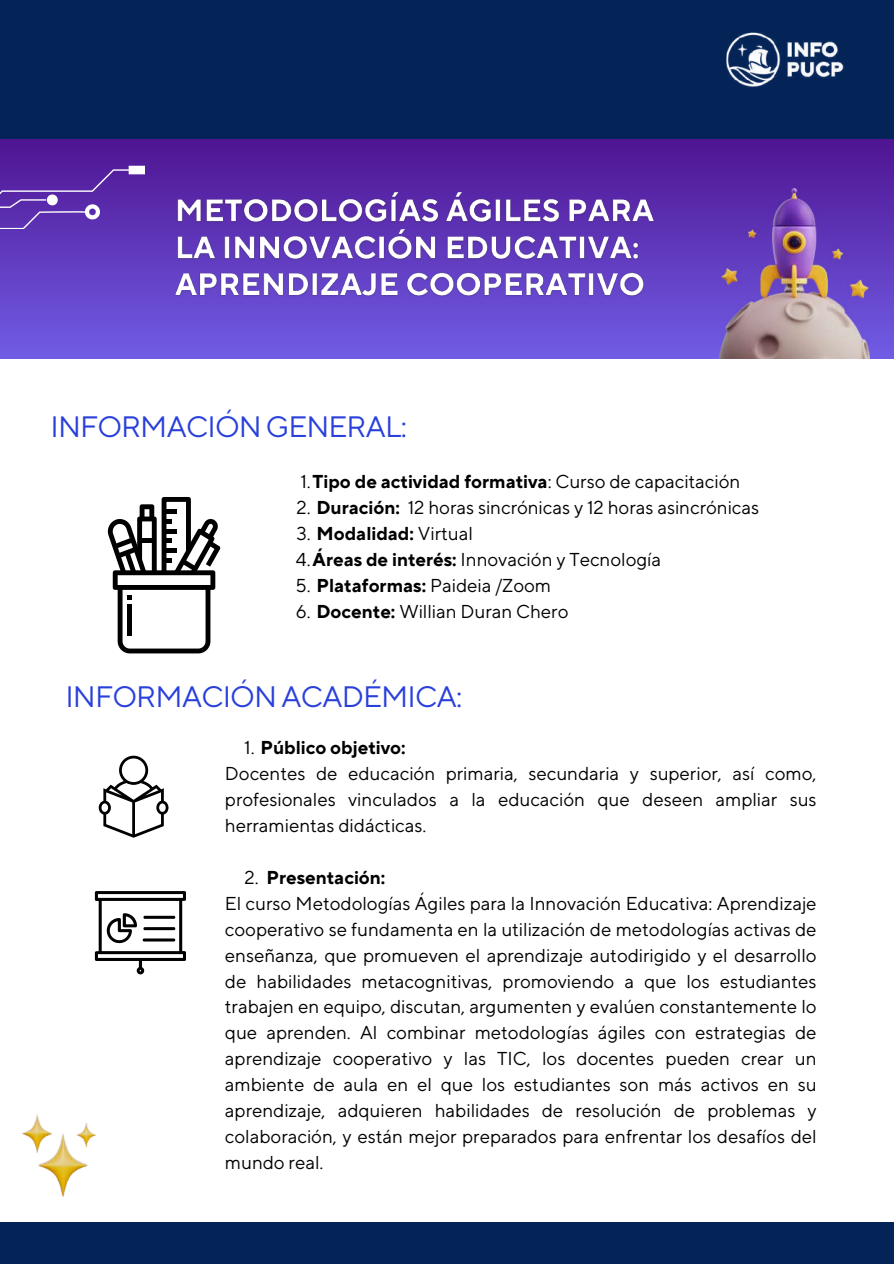
<style>
.page{position:relative;width:894px;height:1264px;background:#fff}
.page>*{position:absolute;margin:0;border:0;box-sizing:border-box;transform-origin:0 0}
.t1{font:29.55px "TT Norms";letter-spacing:-.03em;color:#2940da}
.t2{font:18.6px/25.8px "TT Norms Pro";color:#000}
.t3{font:700 18.6px "TT Norms Pro";color:#000}
.s1{font-weight:400}
.s2{font-weight:700}
</style>
<div class="page">
<div style="left:0;top:0;width:893px;height:151px;background:#042357"></div>
<img style="left:726px;top:32px;width:118px;height:55px">
<div style="left:0;top:139px;width:893px;height:219px;background:linear-gradient(to bottom,#4f1592,#705ce5)"></div>
<svg style="left:108px;top:497px;width:112px;height:156px"></svg>
<div style="left:127px;top:604px;width:5px;height:32px;background:#000"></div>
<svg style="left:99px;top:755px;width:69px;height:82px"></svg>
<svg style="left:95px;top:891px;width:91px;height:83px"></svg>
<img style="left:719px;top:188px;width:150px;height:170px">
<svg style="left:0;top:166px;width:145px;height:63px;background:#6539af"></svg>
<div style="left:0;top:1221px;width:893px;height:42px;background:#042357"></div>
<img style="left:22px;top:1114px;width:73px;height:82px">
<img style="left:171px;top:190px;width:488px;height:116px">
<h1 class="t1" style="left:50px;top:409px;width:358px">INFORMACIÓN GENERAL:</h1>
<p class="t3" style="left:300px;top:471px;width:441px"><span class="s1">1.</span>Tipo de actividad formativa<span class="s1">: Curso de capacitación</span></p>
<p class="t2" style="left:296px;top:495px;width:464px">2. <span class="s2">Duración:</span> 12 horas sincrónicas y 12 horas asincrónicas</p>
<p class="t2" style="left:296px;top:521px;width:366px">3. <span class="s2">Modalidad:</span> Virtual<br>4.<span class="s2">Áreas de interés:</span> Innovación y Tecnología</p>
<p class="t2" style="left:295px;top:573px;width:257px">5. <span class="s2">Plataformas:</span> Paideia /Zoom</p>
<p class="t2" style="left:296px;top:599px;width:274px">6. <span class="s2">Docente:</span> Willian Duran Chero</p>
<h1 class="t1" style="left:65px;top:679px;width:398px">INFORMACIÓN ACADÉMICA:</h1>
<p class="t2" style="left:225px;top:735px;width:593px;text-indent:19px">1. <span class="s2">Público objetivo:<br></span>Docentes de educación primaria, secundaria y superior, así como, profesionales vinculados a la educación que deseen ampliar sus herramientas didácticas.</p>
<p class="t2" style="left:225px;top:865px;width:593px;text-indent:20px">2. <span class="s2">Presentación:<br></span>El curso Metodologías Ágiles para la Innovación Educativa: Aprendizaje cooperativo se fundamenta en la utilización de metodologías activas de enseñanza, que promueven el aprendizaje autodirigido y el desarrollo de habilidades metacognitivas, promoviendo a que los estudiantes trabajen en equipo, discutan, argumenten y evalúen constantemente lo que aprenden. Al combinar metodologías ágiles con estrategias de aprendizaje cooperativo y las TIC, los docentes pueden crear un ambiente de aula en el que los estudiantes son más activos en su aprendizaje, adquieren habilidades de resolución de problemas y colaboración, y están mejor preparados para enfrentar los desafíos del mundo real.</p>
</div>
